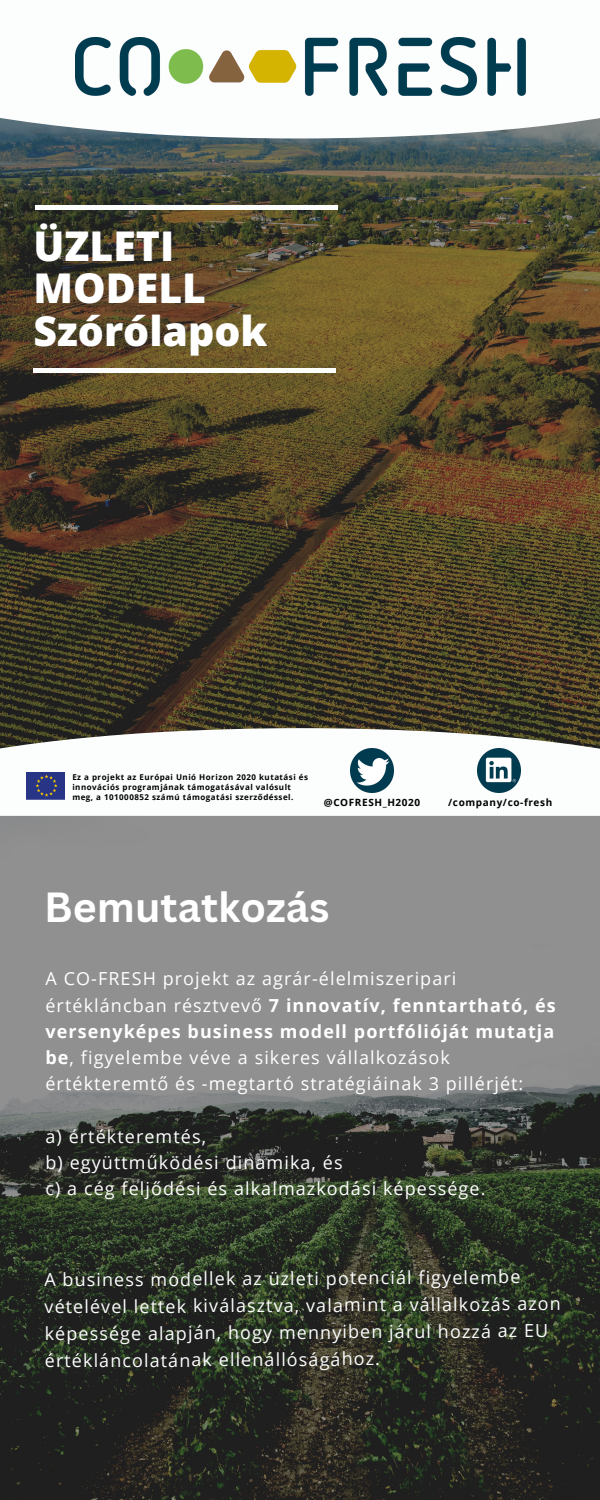
<style>
.page{position:relative;width:600px;height:1500px;background:#fff}
.page>*{position:absolute;margin:0;border:0;box-sizing:border-box;transform-origin:0 0}
.t1{font:800 41px/42.8px "Open Sans";color:#fff}
.t2{font:700 41px "Canva Sans";color:#fff}
.t3{font:18px/26.2px "Open Sans";letter-spacing:.06em;color:#fff}
.t4{font:18px/27.2px "Open Sans";letter-spacing:.05em;color:#fcfdfd}
.t5{font:700 10px "Open Sans";letter-spacing:.06em;color:#000}
.t6{font:700 8px/10px "Open Sans";letter-spacing:.06em;color:#000}
.s1{font-weight:700}
</style>
<div class="page">
<img style="left:0;top:138px;width:600px;height:1362px">
<svg style="left:4px;top:931px;width:596px;height:386px;background:#595d56"></svg>
<svg style="left:0;top:39px;width:600px;height:99px"></svg>
<img style="left:75px;top:37px;width:450px;height:59px">
<hr style="left:33px;top:368px;width:303px;height:4px;background:#fcfdfd">
<div style="left:36px;top:205px;width:302px;height:5px;background:#fcfdfd"></div>
<svg style="left:0;top:728px;width:600px;height:88px"></svg>
<img style="left:27px;top:772px;width:38px;height:27px">
<img style="left:350px;top:749px;width:44px;height:43px">
<img style="left:477px;top:749px;width:44px;height:43px">
<p class="t1" style="left:33px;top:223px;width:236px">ÜZLETI<br>MODELL<br>Szórólapok</p>
<p class="t6" style="left:72px;top:772px;width:237px">Ez a projekt az Európai Unió Horizon 2020 kutatási és innovációs programjának támogatásával valósult meg, a 101000852 számú támogatási szerződéssel.</p>
<p class="t5" style="left:324px;top:795px;width:98px">@COFRESH_H2020</p>
<p class="t5" style="left:448px;top:795px;width:106px">/company/co-fresh</p>
<p class="t2" style="left:44px;top:878px;width:287px">Bemutatkozás</p>
<p class="t3" style="left:45px;top:965px;width:512px">A CO-FRESH projekt az agrár-élelmiszeripari értékláncban résztvevő <span class="s1">7 innovatív, fenntartható, és versenyképes business modell portfólióját mutatja be</span>, figyelembe véve a sikeres vállalkozások értékteremtő és -megtartó stratégiáinak 3 pillérjét:</p>
<p class="t3" style="left:45px;top:1123px;width:162px">a) értékteremtés,</p>
<p class="t3" style="left:45px;top:1149px;width:299px">b) együttműködési dinamika, és</p>
<p class="t3" style="left:45px;top:1175px;width:441px">c) a cég feljődési és alkalmazkodási képessége.</p>
<p class="t4" style="left:44px;top:1264px;width:518px">A business modellek az üzleti potenciál figyelembe vételével lettek kiválasztva, valamint a vállalkozás azon képessége alapján, hogy mennyiben járul hozzá az EU értékláncolatának ellenállóságához.</p>
</div>
